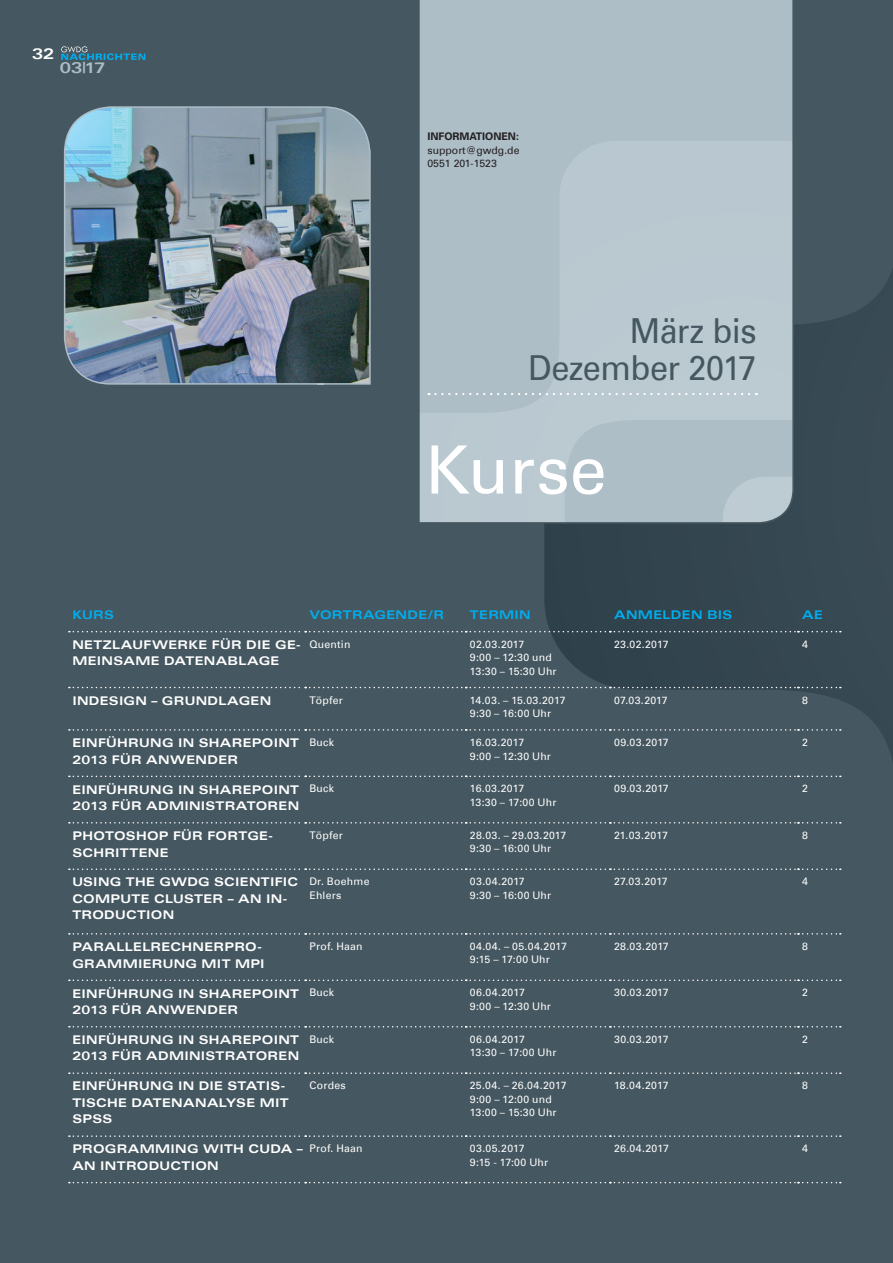
<style>
.page{position:relative;width:893px;height:1263px;background:#455760}
.page>*{position:absolute;margin:0;border:0;box-sizing:border-box;transform-origin:0 0}
.t1{font:66.6px "Univers Com 55 Roman";color:#fff}
.t2{font:34.5px/37.5px "Univers Com 55 Roman";letter-spacing:-.015em;color:#455760;text-align:right;scale:.94 1}
.t3{font:15.3px "Univers Com 63 Bold Ext";color:#adbec7}
.t4{font:15px "Univers Com 63 Bold Ext";color:#fff}
.t5{font:12px/16.5px "Univers Com 63 Bold Ext";letter-spacing:.025em;color:#fff}
.t6{font:12px "Univers Com 63 Bold Ext";letter-spacing:.025em;color:#00aeef}
.t7{font:10.5px/13.5px "Univers Com 55 Roman";letter-spacing:.025em;color:#fff}
.t8{font:10.5px/13.5px "Univers Com 55 Roman";color:#231f20}
.t9{font:700 10.5px "Univers Com 65";color:#231f20}
</style>
<div class="page">
<svg style="left:544px;top:269px;width:349px;height:759px"></svg>
<svg style="left:61px;top:46px;width:84px;height:14px"></svg>
<img style="left:63px;top:106px;width:308px;height:279px">
<svg style="left:69px;top:1135px;width:772px;height:2px"></svg>
<svg style="left:69px;top:1182px;width:772px;height:1px"></svg>
<svg style="left:69px;top:631px;width:772px;height:1px"></svg>
<svg style="left:69px;top:1026px;width:772px;height:1px"></svg>
<svg style="left:69px;top:1072px;width:772px;height:2px"></svg>
<svg style="left:69px;top:687px;width:772px;height:1px"></svg>
<svg style="left:69px;top:729px;width:772px;height:2px"></svg>
<svg style="left:69px;top:776px;width:772px;height:1px"></svg>
<svg style="left:69px;top:822px;width:772px;height:1px"></svg>
<svg style="left:69px;top:868px;width:772px;height:2px"></svg>
<svg style="left:69px;top:933px;width:772px;height:1px"></svg>
<svg style="left:69px;top:979px;width:772px;height:2px"></svg>
<svg style="left:419px;top:0;width:376px;height:524px;background:#b1c1c9"></svg>
<svg style="left:429px;top:393px;width:328px;height:2px"></svg>
<h3 class="t4" style="left:32px;top:45px;width:24px">32</h3>
<h3 class="t3" style="left:60px;top:59px;width:47px">03|17</h3>
<p class="t9" style="left:427px;top:130px;width:93px">INFORMATIONEN:</p>
<p class="t8" style="left:427px;top:143px;width:94px">support@gwdg.de<br>0551 201-1523</p>
<h2 class="t2" style="left:528px;top:312px;width:245px">März bis<br>Dezember 2017</h2>
<h1 class="t1" style="left:425px;top:430px;width:183px">Kurse</h1>
<p class="t6" style="left:72px;top:608px;width:43px">KURS</p>
<p class="t6" style="left:309px;top:608px;width:136px">VORTRAGENDE/R</p>
<p class="t6" style="left:470px;top:608px;width:62px">TERMIN</p>
<p class="t6" style="left:614px;top:608px;width:120px">ANMELDEN BIS</p>
<p class="t6" style="left:802px;top:608px;width:22px">AE</p>
<p class="t5" style="left:72px;top:636px;width:230px">NETZLAUFWERKE FÜR DIE GE-<br>MEINSAME DATENABLAGE</p>
<p class="t7" style="left:309px;top:637px;width:43px">Quentin</p>
<p class="t7" style="left:470px;top:637px;width:88px">02.03.2017<br>9:00 – 12:30 und<br>13:30 – 15:30 Uhr</p>
<p class="t7" style="left:614px;top:637px;width:56px">23.02.2017</p>
<p class="t7" style="left:802px;top:637px;width:7px">4</p>
<p class="t5" style="left:72px;top:692px;width:200px">INDESIGN – GRUNDLAGEN</p>
<p class="t7" style="left:309px;top:693px;width:35px">Töpfer</p>
<p class="t7" style="left:470px;top:693px;width:97px">14.03. – 15.03.2017<br>9:30 – 16:00 Uhr</p>
<p class="t7" style="left:614px;top:693px;width:55px">07.03.2017</p>
<p class="t7" style="left:802px;top:693px;width:7px">8</p>
<p class="t5" style="left:72px;top:734px;width:228px">EINFÜHRUNG IN SHAREPOINT<br>2013 FÜR ANWENDER</p>
<p class="t7" style="left:309px;top:735px;width:26px">Buck</p>
<p class="t7" style="left:470px;top:735px;width:83px">16.03.2017<br>9:00 – 12:30 Uhr</p>
<p class="t7" style="left:614px;top:735px;width:56px">09.03.2017</p>
<p class="t7" style="left:802px;top:735px;width:7px">2</p>
<p class="t5" style="left:72px;top:781px;width:228px">EINFÜHRUNG IN SHAREPOINT<br>2013 FÜR ADMINISTRATOREN</p>
<p class="t7" style="left:309px;top:782px;width:26px">Buck</p>
<p class="t7" style="left:470px;top:782px;width:88px">16.03.2017<br>13:30 – 17:00 Uhr</p>
<p class="t7" style="left:614px;top:782px;width:56px">09.03.2017</p>
<p class="t7" style="left:802px;top:782px;width:7px">2</p>
<p class="t5" style="left:72px;top:827px;width:202px">PHOTOSHOP FÜR FORTGE-<br>SCHRITTENE</p>
<p class="t7" style="left:309px;top:828px;width:35px">Töpfer</p>
<p class="t7" style="left:470px;top:828px;width:98px">28.03. – 29.03.2017<br>9:30 – 16:00 Uhr</p>
<p class="t7" style="left:614px;top:828px;width:55px">21.03.2017</p>
<p class="t7" style="left:802px;top:828px;width:7px">8</p>
<p class="t5" style="left:72px;top:874px;width:227px">USING THE GWDG SCIENTIFIC<br>COMPUTE CLUSTER – AN IN-<br>TRODUCTION</p>
<p class="t7" style="left:309px;top:875px;width:62px">Dr. Boehme<br>Ehlers</p>
<p class="t7" style="left:470px;top:875px;width:83px">03.04.2017<br>9:30 – 16:00 Uhr</p>
<p class="t7" style="left:614px;top:875px;width:55px">27.03.2017</p>
<p class="t7" style="left:802px;top:875px;width:7px">4</p>
<p class="t5" style="left:72px;top:938px;width:194px">PARALLELRECHNERPRO-<br>GRAMMIERUNG MIT MPI</p>
<p class="t7" style="left:309px;top:939px;width:55px">Prof. Haan</p>
<p class="t7" style="left:470px;top:939px;width:99px">04.04. – 05.04.2017<br>9:15 – 17:00 Uhr</p>
<p class="t7" style="left:614px;top:939px;width:56px">28.03.2017</p>
<p class="t7" style="left:802px;top:939px;width:7px">8</p>
<p class="t5" style="left:72px;top:985px;width:228px">EINFÜHRUNG IN SHAREPOINT<br>2013 FÜR ANWENDER</p>
<p class="t7" style="left:309px;top:986px;width:26px">Buck</p>
<p class="t7" style="left:470px;top:986px;width:83px">06.04.2017<br>9:00 – 12:30 Uhr</p>
<p class="t7" style="left:614px;top:986px;width:56px">30.03.2017</p>
<p class="t7" style="left:802px;top:986px;width:7px">2</p>
<p class="t5" style="left:72px;top:1031px;width:228px">EINFÜHRUNG IN SHAREPOINT<br>2013 FÜR ADMINISTRATOREN</p>
<p class="t7" style="left:309px;top:1032px;width:26px">Buck</p>
<p class="t7" style="left:470px;top:1032px;width:88px">06.04.2017<br>13:30 – 17:00 Uhr</p>
<p class="t7" style="left:614px;top:1032px;width:56px">30.03.2017</p>
<p class="t7" style="left:802px;top:1032px;width:7px">2</p>
<p class="t5" style="left:72px;top:1078px;width:218px">EINFÜHRUNG IN DIE STATIS-<br>TISCHE DATENANALYSE MIT<br>SPSS</p>
<p class="t7" style="left:309px;top:1079px;width:38px">Cordes</p>
<p class="t7" style="left:470px;top:1079px;width:98px">25.04. – 26.04.2017<br>9:00 – 12:00 und<br>13:00 – 15:30 Uhr</p>
<p class="t7" style="left:614px;top:1079px;width:56px">18.04.2017</p>
<p class="t7" style="left:802px;top:1079px;width:7px">8</p>
<p class="t5" style="left:72px;top:1141px;width:232px">PROGRAMMING WITH CUDA –<br>AN INTRODUCTION</p>
<p class="t7" style="left:309px;top:1142px;width:55px">Prof. Haan</p>
<p class="t7" style="left:470px;top:1142px;width:80px">03.05.2017<br>9:15 - 17:00 Uhr</p>
<p class="t7" style="left:614px;top:1142px;width:56px">26.04.2017</p>
<p class="t7" style="left:802px;top:1142px;width:7px">4</p>
</div>
